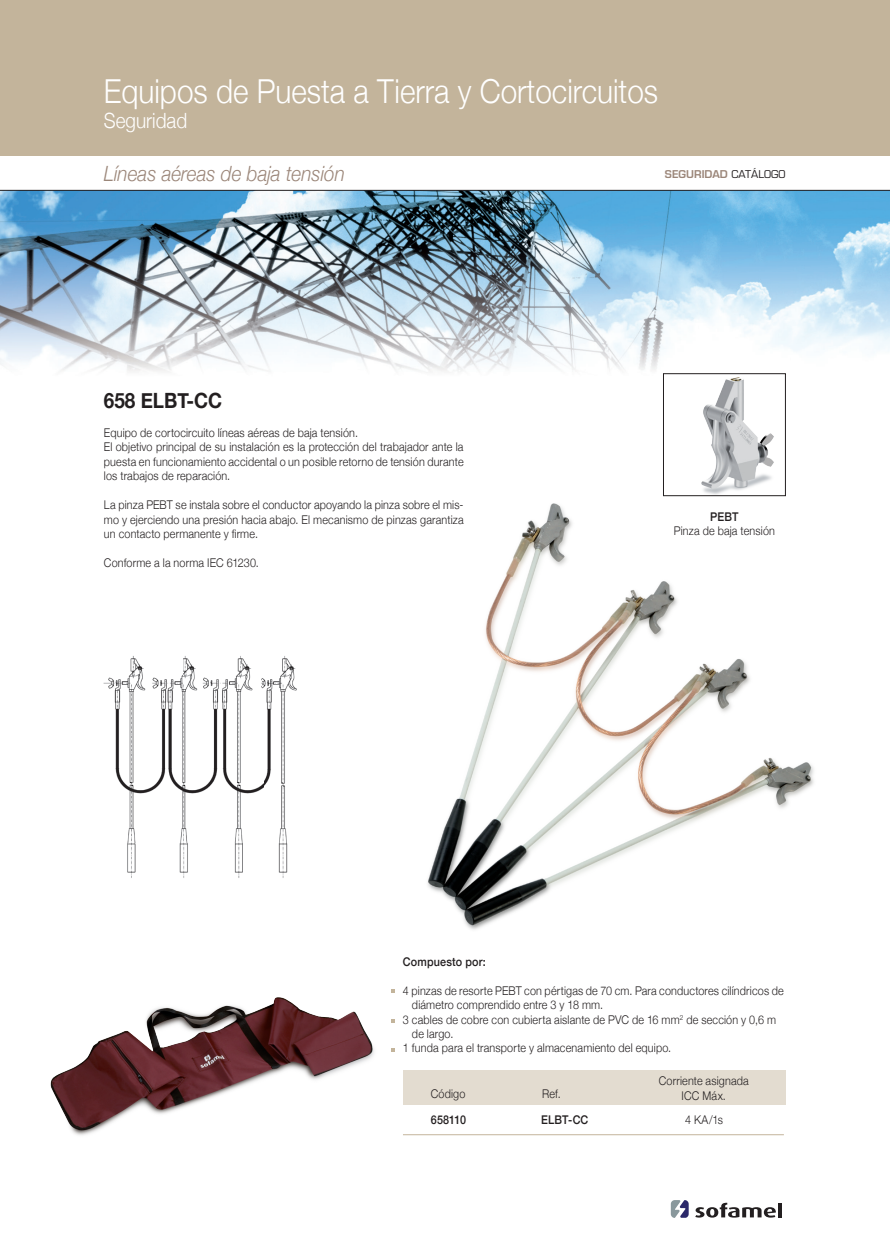
<style>
.page{position:relative;width:890px;height:1260px;background:#fff}
.page>*{position:absolute;margin:0;border:0;box-sizing:border-box;transform-origin:0 0}
.t1{font:300 33px "Helvetica Neue";color:#fff;scale:.9 1}
.t2{font:italic 300 21px "Helvetica Neue";color:#9b8679;scale:.9 1}
.t3{font:700 21px "Helvetica Neue";color:#231f20;scale:.9 1}
.t4{font:300 21px "Helvetica Neue";color:#fff;scale:.9 1}
.t5{font:300 12px/14.4px "Helvetica Neue";letter-spacing:.015em;color:#231f20;scale:.9 1}
.t6{font:500 12px "Helvetica Neue";letter-spacing:.015em;color:#231f20;scale:.9 1}
.t7{font:600 10.5px "Eurostile";color:#9b8679}
.s1{font-weight:400;color:#231f20}
</style>
<div class="page">
<svg style="left:695px;top:1202px;width:81px;height:15px"></svg>
<hr style="left:778px;top:1202px;width:4px;height:15px;background:#231f20">
<svg style="left:671px;top:1200px;width:18px;height:17px"></svg>
<img style="left:0;top:191px;width:890px;height:181px">
<hr style="left:0;top:190px;width:890px;height:1px;background:#231f20">
<div style="left:0;top:0;width:890px;height:155px;background:#c3b49b"></div>
<div style="left:403px;top:1069px;width:383px;height:34px;background:#e3dcd0"></div>
<hr style="left:403px;top:1134px;width:381px;height:1px;background:#c3b49b">
<svg style="left:391px;top:989px;width:4px;height:3px"></svg>
<svg style="left:391px;top:1019px;width:4px;height:3px"></svg>
<svg style="left:391px;top:1048px;width:4px;height:3px"></svg>
<img style="left:427px;top:496px;width:387px;height:434px">
<img style="left:104px;top:656px;width:193px;height:222px">
<img style="left:50px;top:997px;width:324px;height:138px">
<img style="left:701px;top:377px;width:73px;height:117px">
<div style="left:663px;top:373px;width:123px;height:123px;border:1px solid #231f20"></div>
<h1 class="t1" style="left:104px;top:65px;width:617px">Equipos de Puesta a Tierra y Cortocircuitos</h1>
<h2 class="t4" style="left:104px;top:104px;width:94px">Seguridad</h2>
<h2 class="t2" style="left:104px;top:157px;width:269px">Líneas aéreas de baja tensión</h2>
<p class="t7" style="left:665px;top:167px;width:122px">SEGURIDAD <span class="s1">CATÁLOGO</span></p>
<h2 class="t3" style="left:104px;top:384px;width:133px">658 ELBT-CC</h2>
<p class="t5" style="left:104px;top:424px;width:401px">Equipo de cortocircuito líneas aéreas de baja tensión.<br>El objetivo principal de su instalación es la protección del trabajador ante la puesta en funcionamiento accidental o un posible retorno de tensión durante los trabajos de reparación.</p>
<p class="t5" style="left:104px;top:496px;width:401px;text-align:justify">La pinza PEBT se instala sobre el conductor apoyando la pinza sobre el mis&shy;mo y ejerciendo una presión hacia abajo. El mecanismo de pinzas garantiza un contacto permanente y firme.</p>
<p class="t5" style="left:104px;top:554px;width:174px">Conforme a la norma IEC 61230.</p>
<p class="t6" style="left:710px;top:506px;width:33px">PEBT</p>
<p class="t5" style="left:674px;top:522px;width:114px">Pinza de baja tensión</p>
<p class="t6" style="left:403px;top:951px;width:93px">Compuesto por:</p>
<p class="t5" style="left:403px;top:982px;width:424px">4 pinzas de resorte PEBT con pértigas de 70 cm. Para conductores cilíndricos de</p>
<p class="t5" style="left:412px;top:996px;width:214px">diámetro comprendido entre 3 y 18 mm.</p>
<p class="t5" style="left:403px;top:1010px;width:416px">3 cables de cobre con cubierta aislante de PVC de 16 mm<sup>2</sup> de sección y 0,6 m</p>
<p class="t5" style="left:412px;top:1025px;width:48px">de largo.</p>
<p class="t5" style="left:403px;top:1039px;width:300px">1 funda para el transporte y almacenamiento del equipo.</p>
<p class="t5" style="left:431px;top:1085px;width:40px">Código</p>
<p class="t6" style="left:431px;top:1109px;width:41px">658110</p>
<p class="t6" style="left:541px;top:1109px;width:54px">ELBT-CC</p>
<p class="t5" style="left:659px;top:1072px;width:102px;line-height:15px;text-align:center">Corriente asignada<br>ICC Máx.</p>
<p class="t5" style="left:542px;top:1085px;width:22px">Ref.</p>
<p class="t5" style="left:685px;top:1111px;width:44px">4 KA/1s</p>
</div>
